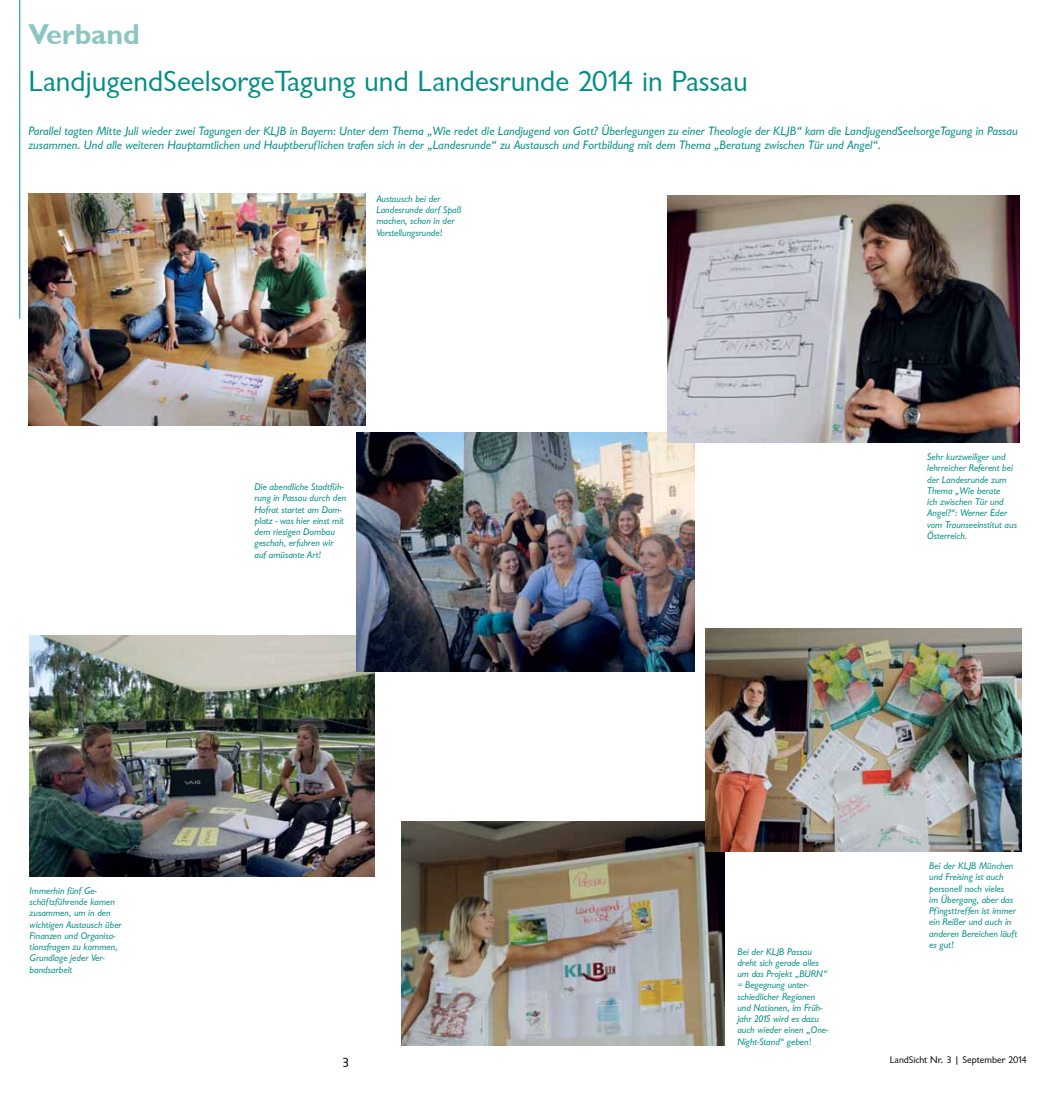
<style>
.page{position:relative;width:1051px;height:1099px;background:#fff}
.page>*{position:absolute;margin:0;border:0;box-sizing:border-box;transform-origin:0 0}
.t1{font:30px "Garrison Sans";color:#008e84}
.t2{font:28.75px "Garrison Sans BOLD";color:#8bc6c3}
.t3{font:13.75px "Garrison Sans";color:#000}
.t4{font:12.5px/13.8px "Garrison Sans ITALIC";color:#008e84}
.t5{font:10px/11.2px "Garrison Sans ITALIC";color:#008e84}
.t6{font:10px "Garrison Sans";color:#000}
</style>
<div class="page">
<hr style="left:19px;top:0;width:1px;height:319px;background:#008e84">
<img style="left:30px;top:635px;width:344px;height:241px">
<img style="left:357px;top:432px;width:337px;height:239px">
<img style="left:667px;top:195px;width:352px;height:247px">
<img style="left:28px;top:194px;width:337px;height:231px">
<img style="left:402px;top:821px;width:322px;height:224px">
<img style="left:705px;top:628px;width:316px;height:223px">
<h2 class="t2" style="left:28px;top:18px;width:113px">Verband</h2>
<h1 class="t1" style="left:28px;top:65px;width:720px">LandjugendSeelsorgeTagung und Landesrunde 2014 in Passau</h1>
<p class="t4" style="left:28px;top:124px;width:990px">Parallel tagten Mitte Juli wieder zwei Tagungen der KLJB in Bayern: Unter dem Thema „Wie redet die Landjugend von Gott? Überlegungen zu einer Theologie der KLJB“ kam die LandjugendSeelsorgeTagung in Passau zusammen. Und alle weiteren Hauptamtlichen und Hauptberuflichen trafen sich in der „Landesrunde“ zu Austausch und Fortbildung mit dem Thema „Beratung zwischen Tür und Angel“.</p>
<p class="t5" style="left:30px;top:885px;width:94px">Immerhin fünf Ge&shy;schäftsführende kamen zusammen, um in den wichtigen Austausch über<br>Finanzen und Organisa&shy;tionsfragen zu kommen,<br>Grundlage jeder Ver&shy;bandsarbeit</p>
<p class="t5" style="left:376px;top:193px;width:87px">Austausch bei der<br>Landesrunde darf Spaß machen, schon in der<br>Vorstellungsrunde!</p>
<p class="t5" style="left:254px;top:481px;width:93px">Die abendliche Stadtfüh&shy;rung in Passau durch den<br>Hofrat startet am Dom&shy;platz - was hier einst mit dem riesigen Dombau geschah, erfuhren wir auf amüsante Art!</p>
<p class="t5" style="left:927px;top:451px;width:91px">Sehr kurzweiliger und lehrreicher Referent bei der Landesrunde zum<br>Thema „Wie berate<br>ich zwischen Tür und<br>Angel?“: Werner Eder vom Traunseeinstitut aus<br>Österreich.</p>
<p class="t5" style="left:737px;top:945px;width:92px">Bei der KLJB Passau dreht sich gerade alles um das Projekt „BURN“ = Begegnung unter&shy;schiedlicher Regionen und Nationen, im Früh&shy;jahr 2015 wird es dazu auch wieder einen „One-<br>Night-Stand“ geben!</p>
<p class="t5" style="left:929px;top:860px;width:90px">Bei der KLJB München und Freising ist auch personell noch vieles<br>im Übergang, aber das<br>Pfingsttreffen ist immer ein Reißer und auch in anderen Bereichen läuft es gut!</p>
<h3 class="t3" style="left:342px;top:1055px;width:9px">3</h3>
<p class="t6" style="left:889px;top:1054px;width:138px">LandSicht Nr. 3 | September 2014</p>
</div>
